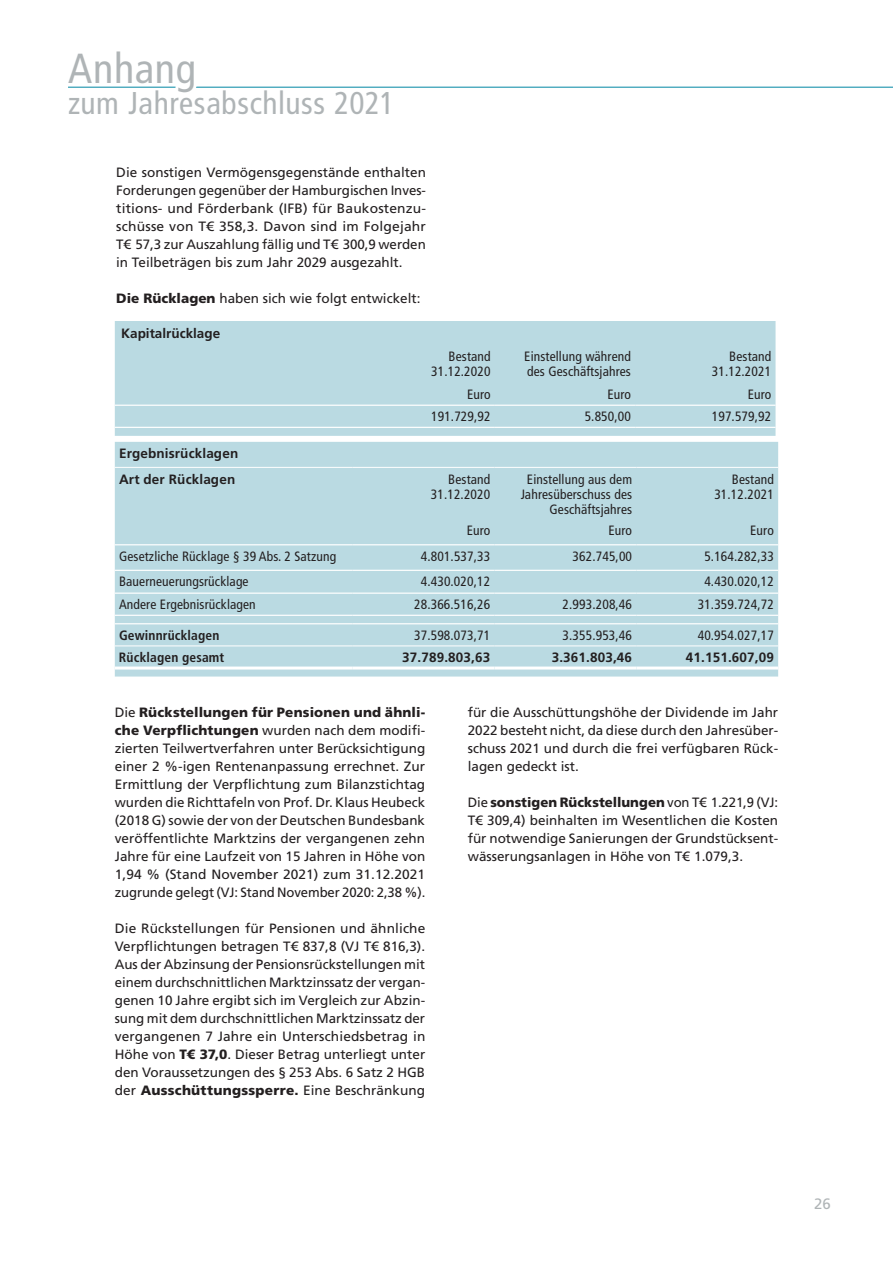
<style>
.page{position:relative;width:893px;height:1263px;background:#fff}
.page>*{position:absolute;margin:0;border:0;box-sizing:border-box;transform-origin:0 0}
.Seitenkopf_grau{font:condensed 42px "Frutiger LT Std";letter-spacing:.015em;color:#afb4b6}
.Seitenkopf_grau-2{font:condensed 31.5px "Frutiger LT Std";letter-spacing:.015em;color:#afb4b6}
.t1{font:15px "Frutiger LT Std";color:#afb4b6}
.t2{font:13.5px/18px "Frutiger LT Std";color:#231f20;text-align:justify}
.Tab__Copy{font:condensed 13.5px/15px "Frutiger LT Std";letter-spacing:.01em;color:#231f20;text-align:right}
.Tab__Copy-2{font:700 13.5px "Frutiger LT Std";letter-spacing:.01em;color:#231f20}
.Tab__Copy-3{font:700 condensed 13.5px "Frutiger LT Std";letter-spacing:.01em;color:#231f20}
.s1{font-weight:900}
</style>
<div class="page">
<hr style="left:68px;top:87px;width:825px;height:1px;background:#1e94ad">
<svg style="left:171px;top:86px;width:29px;height:2px"></svg>
<div style="left:115px;top:321px;width:660px;height:115px;background:#badae2"></div>
<hr style="left:115px;top:405px;width:380px;height:1px;background:#fff">
<hr style="left:495px;top:405px;width:140px;height:1px;background:#fff">
<hr style="left:635px;top:405px;width:140px;height:1px;background:#fff">
<hr style="left:115px;top:427px;width:380px;height:1px;background:#fff">
<hr style="left:495px;top:427px;width:140px;height:1px;background:#fff">
<hr style="left:635px;top:427px;width:140px;height:1px;background:#fff">
<div style="left:115px;top:442px;width:663px;height:234px;background:#badae2"></div>
<hr style="left:115px;top:544px;width:238px;height:1px;background:#fff">
<hr style="left:353px;top:544px;width:142px;height:1px;background:#fff">
<hr style="left:495px;top:544px;width:141px;height:1px;background:#fff">
<hr style="left:636px;top:544px;width:142px;height:1px;background:#fff">
<hr style="left:115px;top:570px;width:238px;height:1px;background:#fff">
<hr style="left:353px;top:570px;width:142px;height:1px;background:#fff">
<hr style="left:495px;top:570px;width:141px;height:1px;background:#fff">
<hr style="left:636px;top:570px;width:142px;height:1px;background:#fff">
<hr style="left:115px;top:592px;width:238px;height:2px;background:#fff">
<hr style="left:353px;top:592px;width:142px;height:2px;background:#fff">
<hr style="left:495px;top:592px;width:141px;height:2px;background:#fff">
<hr style="left:636px;top:592px;width:142px;height:2px;background:#fff">
<hr style="left:115px;top:615px;width:238px;height:1px;background:#fff">
<hr style="left:353px;top:615px;width:142px;height:1px;background:#fff">
<hr style="left:495px;top:615px;width:141px;height:1px;background:#fff">
<hr style="left:636px;top:615px;width:142px;height:1px;background:#fff">
<hr style="left:115px;top:623px;width:238px;height:1px;background:#fff">
<hr style="left:353px;top:623px;width:142px;height:1px;background:#fff">
<hr style="left:495px;top:623px;width:141px;height:1px;background:#fff">
<hr style="left:636px;top:623px;width:142px;height:1px;background:#fff">
<hr style="left:115px;top:666px;width:238px;height:3px;background:#fff">
<hr style="left:353px;top:666px;width:142px;height:3px;background:#fff">
<hr style="left:495px;top:666px;width:141px;height:3px;background:#fff">
<hr style="left:636px;top:666px;width:142px;height:3px;background:#fff">
<hr style="left:115px;top:645px;width:238px;height:1px;background:#fff">
<hr style="left:353px;top:645px;width:142px;height:1px;background:#fff">
<hr style="left:495px;top:645px;width:141px;height:1px;background:#fff">
<hr style="left:636px;top:645px;width:142px;height:1px;background:#fff">
<hr style="left:115px;top:467px;width:238px;height:1px;background:#fff">
<hr style="left:353px;top:467px;width:142px;height:1px;background:#fff">
<hr style="left:495px;top:467px;width:141px;height:1px;background:#fff">
<hr style="left:636px;top:467px;width:142px;height:1px;background:#fff">
<p class="Seitenkopf_grau" style="left:68px;top:44px;width:129px">Anhang</p>
<p class="Seitenkopf_grau-2" style="left:68px;top:85px;width:328px">zum Jahresabschluss 2021</p>
<p class="t2" style="left:116px;top:163px;width:311px">Die sonstigen Vermögensgegenstände enthalten Forderungen gegenüber der Hamburgischen Inves&shy;titions- und Förderbank (IFB) für Baukostenzu&shy;schüsse von T€ 358,3. Davon sind im Folgejahr T€ 57,3 zur Auszahlung fällig und T€ 300,9 werden in Teilbeträgen bis zum Jahr 2029 ausgezahlt.</p>
<p class="t2" style="left:116px;top:289px;width:306px"><span class="s1">Die Rücklagen</span> haben sich wie folgt entwickelt:</p>
<p class="Tab__Copy-2" style="left:121px;top:325px;width:101px">Kapitalrücklage</p>
<p class="Tab__Copy" style="left:431px;top:349px;width:61px">Bestand<br>31.12.2020</p>
<p class="Tab__Copy" style="left:524px;top:349px;width:108px;text-align:left">Einstellung während des Geschäftsjahres</p>
<p class="Tab__Copy" style="left:712px;top:349px;width:61px">Bestand<br>31.12.2021</p>
<p class="Tab__Copy" style="left:467px;top:387px;width:25px">Euro</p>
<p class="Tab__Copy" style="left:607px;top:387px;width:25px">Euro</p>
<p class="Tab__Copy" style="left:748px;top:387px;width:25px">Euro</p>
<p class="Tab__Copy" style="left:431px;top:409px;width:61px">191.729,92</p>
<p class="Tab__Copy" style="left:585px;top:409px;width:48px">5.850,00</p>
<p class="Tab__Copy" style="left:712px;top:409px;width:61px">197.579,92</p>
<p class="Tab__Copy-2" style="left:119px;top:445px;width:121px">Ergebnisrücklagen</p>
<p class="Tab__Copy-2" style="left:119px;top:471px;width:118px">Art der Rücklagen</p>
<p class="Tab__Copy" style="left:431px;top:471px;width:61px">Bestand<br>31.12.2020</p>
<p class="Tab__Copy" style="left:467px;top:523px;width:25px">Euro</p>
<p class="Tab__Copy" style="left:521px;top:471px;width:113px">Einstellung aus dem<br>Jahresüberschuss des<br>Geschäftsjahres</p>
<p class="Tab__Copy" style="left:608px;top:523px;width:25px">Euro</p>
<p class="Tab__Copy" style="left:714px;top:471px;width:61px">Bestand<br>31.12.2021</p>
<p class="Tab__Copy" style="left:750px;top:523px;width:25px">Euro</p>
<p class="Tab__Copy" style="left:119px;top:549px;width:219px">Gesetzliche Rücklage § 39 Abs. 2 Satzung</p>
<p class="Tab__Copy" style="left:421px;top:549px;width:71px">4.801.537,33</p>
<p class="Tab__Copy" style="left:573px;top:549px;width:61px">362.745,00</p>
<p class="Tab__Copy" style="left:704px;top:549px;width:71px">5.164.282,33</p>
<p class="Tab__Copy" style="left:119px;top:574px;width:131px">Bauerneuerungsrücklage</p>
<p class="Tab__Copy" style="left:421px;top:574px;width:71px">4.430.020,12</p>
<p class="Tab__Copy" style="left:704px;top:574px;width:71px">4.430.020,12</p>
<p class="Tab__Copy" style="left:119px;top:597px;width:138px">Andere Ergebnisrücklagen</p>
<p class="Tab__Copy" style="left:414px;top:597px;width:78px">28.366.516,26</p>
<p class="Tab__Copy" style="left:563px;top:597px;width:71px">2.993.208,46</p>
<p class="Tab__Copy" style="left:698px;top:597px;width:78px">31.359.724,72</p>
<p class="Tab__Copy-3" style="left:119px;top:627px;width:102px">Gewinnrücklagen</p>
<p class="Tab__Copy" style="left:414px;top:628px;width:78px">37.598.073,71</p>
<p class="Tab__Copy" style="left:562px;top:628px;width:71px">3.355.953,46</p>
<p class="Tab__Copy" style="left:698px;top:628px;width:78px">40.954.027,17</p>
<p class="Tab__Copy-3" style="left:119px;top:649px;width:107px">Rücklagen gesamt</p>
<p class="Tab__Copy-2" style="left:402px;top:649px;width:89px">37.789.803,63</p>
<p class="Tab__Copy-2" style="left:552px;top:649px;width:82px">3.361.803,46</p>
<p class="Tab__Copy-2" style="left:686px;top:649px;width:89px">41.151.607,09</p>
<p class="t2" style="left:115px;top:703px;width:312px">Die <span class="s1">Rückstellungen für Pensionen und ähnli&shy;che Verpflichtungen</span> wurden nach dem modifi&shy;zierten Teilwertverfahren unter Berücksichtigung einer 2 %-igen Rentenanpassung errechnet. Zur Ermittlung der Verpflichtung zum Bilanzstichtag wurden die Richttafeln von Prof. Dr. Klaus Heubeck (2018 G) sowie der von der Deutschen Bundesbank veröffentlichte Marktzins der vergangenen zehn Jahre für eine Laufzeit von 15 Jahren in Höhe von 1,94 % (Stand November 2021) zum 31.12.2021 zugrunde gelegt (VJ: Stand November 2020: 2,38 %).</p>
<p class="t2" style="left:115px;top:919px;width:312px">Die Rückstellungen für Pensionen und ähnliche Verpflichtungen betragen T€ 837,8 (VJ T€ 816,3).<br>Aus der Abzinsung der Pensionsrückstellungen mit einem durchschnittlichen Marktzinssatz der vergan&shy;genen 10 Jahre ergibt sich im Vergleich zur Abzin&shy;sung mit dem durchschnittlichen Marktzinssatz der vergangenen 7 Jahre ein Unterschiedsbetrag in Höhe von <span class="s1">T€ 37,0</span>. Dieser Betrag unterliegt unter den Voraussetzungen des § 253 Abs. 6 Satz 2 HGB der <span class="s1">Ausschüttungssperre.</span> Eine Beschränkung</p>
<p class="t2" style="left:468px;top:703px;width:312px">für die Ausschüttungshöhe der Dividende im Jahr 2022 besteht nicht, da diese durch den Jahresüber&shy;schuss 2021 und durch die frei verfügbaren Rück&shy;lagen gedeckt ist.</p>
<p class="t2" style="left:468px;top:793px;width:312px">Die <span class="s1">sonstigen Rückstellungen</span> von T€ 1.221,9 (VJ:<br>T€ 309,4) beinhalten im Wesentlichen die Kosten für notwendige Sanierungen der Grundstücksent&shy;wässerungsanlagen in Höhe von T€ 1.079,3.</p>
<p class="t1" style="left:814px;top:1195px;width:18px">26</p>
</div>
